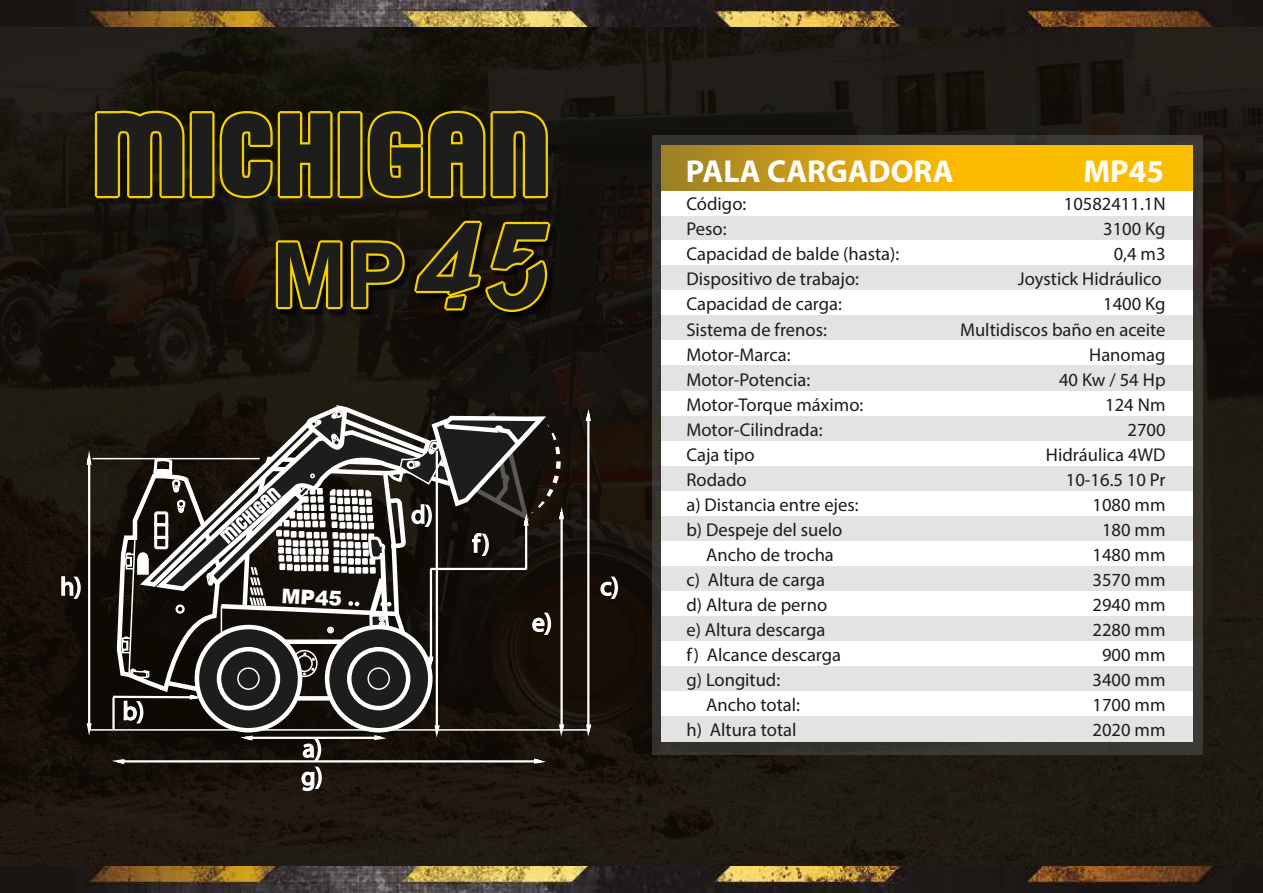
<style>
.page{position:relative;width:1263px;height:893px;background:#fff}
.page>*{position:absolute;margin:0;border:0;box-sizing:border-box;transform-origin:0 0}
.t1{font:700 31.8px "Myriad Pro";color:#fff}
.t2{font:25.5px/28px "Myriad Pro";color:#fff}
.t3{font:900 20.25px "Arial";color:#fff}
.t4{font:18.6px/25px "Myriad Pro";color:#1d1d1b;text-align:right}
</style>
<div class="page">
<div style="left:0;top:0;width:1263px;height:893px;background:linear-gradient(to bottom,#19150f,#1c150c)"></div>
<img style="left:0;top:867px;width:1263px;height:26px">
<img style="left:0;top:0;width:1263px;height:26px">
<div style="left:652px;top:135px;width:551px;height:620px;background:#393531"></div>
<div style="left:661px;top:216px;width:531px;height:25px;background:#e3e3e3"></div>
<div style="left:661px;top:191px;width:531px;height:25px;background:#fff"></div>
<svg style="left:661px;top:145px;width:531px;height:46px;background:#e0aa0d"></svg>
<div style="left:661px;top:241px;width:531px;height:25px;background:#fff"></div>
<div style="left:661px;top:266px;width:531px;height:25px;background:#e3e3e3"></div>
<div style="left:661px;top:291px;width:531px;height:25px;background:#fff"></div>
<div style="left:661px;top:316px;width:531px;height:25px;background:#e3e3e3"></div>
<div style="left:661px;top:341px;width:531px;height:25px;background:#fff"></div>
<div style="left:661px;top:366px;width:531px;height:25px;background:#e3e3e3"></div>
<div style="left:661px;top:391px;width:531px;height:25px;background:#fff"></div>
<div style="left:661px;top:416px;width:531px;height:25px;background:#e3e3e3"></div>
<div style="left:661px;top:441px;width:531px;height:25px;background:#fff"></div>
<div style="left:661px;top:466px;width:531px;height:25px;background:#e3e3e3"></div>
<div style="left:661px;top:491px;width:531px;height:25px;background:#fff"></div>
<div style="left:661px;top:516px;width:531px;height:25px;background:#e3e3e3"></div>
<div style="left:661px;top:541px;width:531px;height:25px;background:#fff"></div>
<div style="left:661px;top:566px;width:531px;height:25px;background:#e3e3e3"></div>
<div style="left:661px;top:591px;width:531px;height:25px;background:#fff"></div>
<div style="left:661px;top:616px;width:531px;height:25px;background:#e3e3e3"></div>
<div style="left:661px;top:641px;width:531px;height:26px;background:#fff"></div>
<div style="left:661px;top:667px;width:531px;height:25px;background:#e3e3e3"></div>
<div style="left:661px;top:692px;width:531px;height:25px;background:#fff"></div>
<div style="left:661px;top:717px;width:531px;height:25px;background:#e3e3e3"></div>
<svg style="left:95px;top:111px;width:453px;height:87px;background:#3e3813"></svg>
<hr style="left:90px;top:729px;width:498px;height:2px;background:#fff">
<hr style="left:587px;top:418px;width:2px;height:312px;background:#fff">
<hr style="left:88px;top:459px;width:2px;height:271px;background:#fff">
<svg style="left:85px;top:455px;width:8px;height:11px"></svg>
<svg style="left:85px;top:722px;width:8px;height:11px"></svg>
<svg style="left:585px;top:723px;width:8px;height:11px"></svg>
<svg style="left:584px;top:412px;width:8px;height:11px"></svg>
<hr style="left:92px;top:458px;width:168px;height:1px;background:#fff">
<svg style="left:61px;top:575px;width:20px;height:25px"></svg>
<svg style="left:600px;top:576px;width:19px;height:24px"></svg>
<img style="left:276px;top:221px;width:283px;height:99px">
<svg style="left:276px;top:240px;width:66px;height:69px;background:#494111"></svg>
<svg style="left:351px;top:240px;width:54px;height:69px;background:#3d3610"></svg>
<svg style="left:414px;top:221px;width:136px;height:91px;background:#362e0e"></svg>
<svg style="left:111px;top:401px;width:455px;height:429px;background:#3d3934"></svg>
<h2 class="t2" style="left:60px;top:572px;width:23px">h)</h2>
<h2 class="t2" style="left:123px;top:697px;width:23px">b)</h2>
<p class="t3" style="left:282px;top:581px;width:62px;rotate:3deg">MP45</p>
<h2 class="t2" style="left:301px;top:734px;width:23px">a) g)</h2>
<h2 class="t2" style="left:411px;top:500px;width:23px">d)</h2>
<h2 class="t2" style="left:472px;top:529px;width:19px">f)</h2>
<h2 class="t2" style="left:532px;top:608px;width:22px">e)</h2>
<h2 class="t2" style="left:600px;top:572px;width:20px">c)</h2>
<h1 class="t1" style="left:686px;top:150px;width:269px">PALA CARGADORA</h1>
<h1 class="t1" style="left:1083px;top:150px;width:82px">MP45</h1>
<p class="t4" style="left:686px;top:191px;width:61px">Código:</p>
<p class="t4" style="left:686px;top:216px;width:42px">Peso:</p>
<p class="t4" style="left:686px;top:241px;width:214px">Capacidad de balde (hasta):</p>
<p class="t4" style="left:686px;top:266px;width:174px">Dispositivo de trabajo:</p>
<p class="t4" style="left:686px;top:291px;width:157px">Capacidad de carga:</p>
<p class="t4" style="left:686px;top:316px;width:142px">Sistema de frenos:</p>
<p class="t4" style="left:686px;top:341px;width:106px">Motor-Marca:</p>
<p class="t4" style="left:686px;top:367px;width:125px">Motor-Potencia:</p>
<p class="t4" style="left:686px;top:392px;width:178px">Motor-Torque máximo:</p>
<p class="t4" style="left:686px;top:417px;width:138px">Motor-Cilindrada:</p>
<p class="t4" style="left:686px;top:442px;width:70px">Caja tipo</p>
<p class="t4" style="left:686px;top:467px;width:62px">Rodado</p>
<p class="t4" style="left:686px;top:492px;width:174px">a) Distancia entre ejes:</p>
<p class="t4" style="left:686px;top:517px;width:157px">b) Despeje del suelo</p>
<p class="t4" style="left:706px;top:542px;width:129px">Ancho de trocha</p>
<p class="t4" style="left:686px;top:567px;width:140px">c) Altura de carga</p>
<p class="t4" style="left:686px;top:592px;width:142px">d) Altura de perno</p>
<p class="t4" style="left:686px;top:617px;width:141px">e) Altura descarga</p>
<p class="t4" style="left:686px;top:642px;width:156px">f) Alcance descarga</p>
<p class="t4" style="left:686px;top:667px;width:95px">g) Longitud:</p>
<p class="t4" style="left:706px;top:692px;width:95px">Ancho total:</p>
<p class="t4" style="left:686px;top:717px;width:112px">h) Altura total</p>
<p class="t4" style="left:960px;top:191px;width:207px">10582411.1N<br>3100 Kg<br>0,4 m3<br>Joystick Hidráulico<br>1400 Kg<br>Multidiscos baño en aceite<br>Hanomag<br>40 Kw / 54 Hp<br>124 Nm<br>2700<br>Hidráulica 4WD<br>10-16.5 10 Pr<br>1080 mm<br>180 mm<br>1480 mm<br>3570 mm<br>2940 mm<br>2280 mm<br>900 mm<br>3400 mm<br>1700 mm<br>2020 mm</p>
</div>
